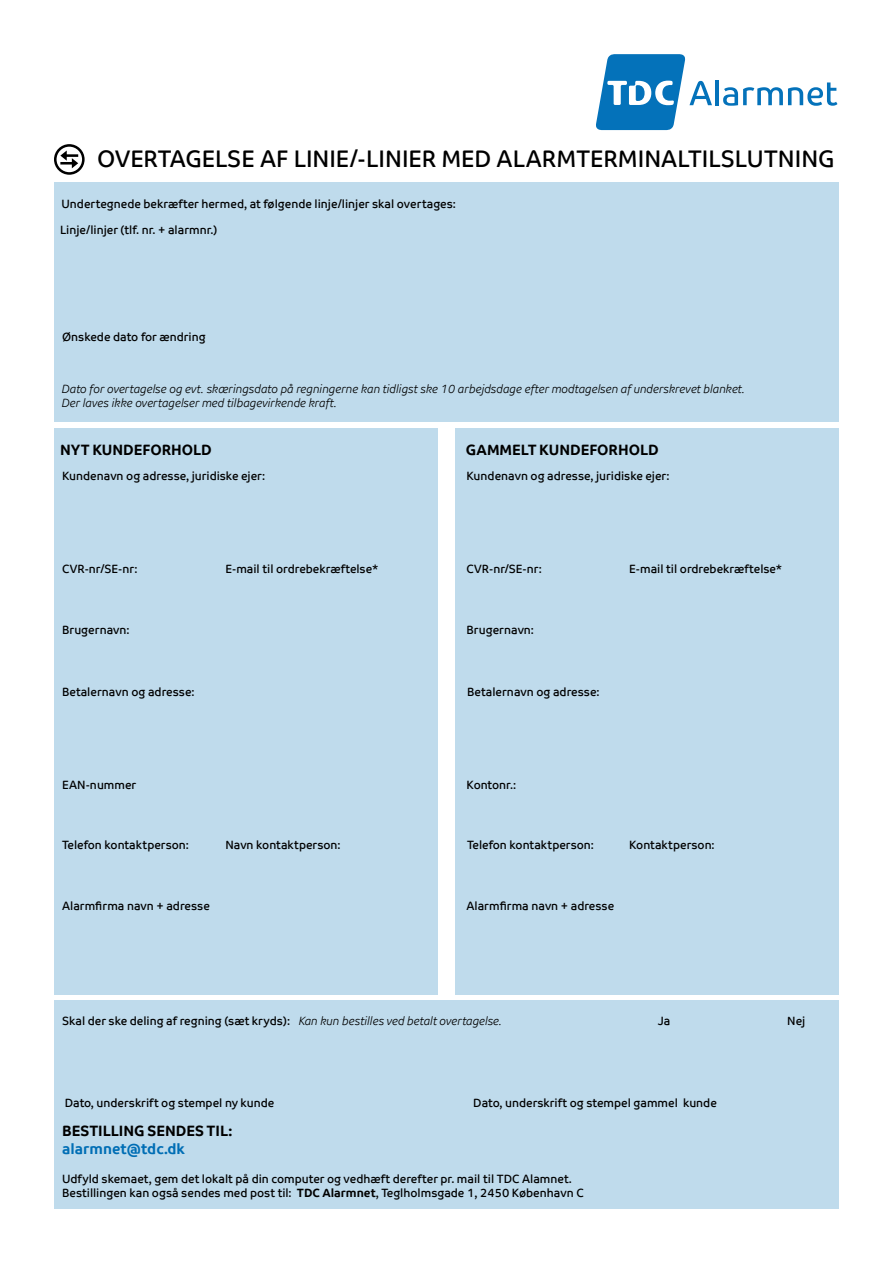
<style>
.page{position:relative;width:893px;height:1263px;background:#fff}
.page>*{position:absolute;margin:0;border:0;box-sizing:border-box;transform-origin:0 0}
.t1{font:24px "TDC";color:#000}
.t2{font:700 15px "TDC";color:#000}
.t3{font:700 15px "TDC";color:#006eb5}
.t4{font:12px/14.4px "TDC";color:#000}
.t5{font:italic 12px/14.4px "TDC Light";color:#000}
.s1{font-family:"TDC Light";font-style:italic}
.s2{font-weight:700}
</style>
<div class="page">
<div style="left:54px;top:183px;width:785px;height:239px;background:#bfdbec"></div>
<div style="left:54px;top:1001px;width:785px;height:208px;background:#bfdbec"></div>
<div style="left:54px;top:428px;width:383px;height:567px;background:#bfdbec"></div>
<div style="left:455px;top:428px;width:384px;height:567px;background:#bfdbec"></div>
<svg style="left:596px;top:54px;width:116px;height:76px"></svg>
<hr style="left:715px;top:80px;width:4px;height:25px;background:#0472ba">
<svg style="left:723px;top:82px;width:114px;height:24px"></svg>
<svg style="left:54px;top:144px;width:31px;height:31px"></svg>
<h1 class="t1" style="left:97px;top:144px;width:739px">OVERTAGELSE AF LINIE/-LINIER MED ALARMTERMINALTILSLUTNING</h1>
<p class="t4" style="left:62px;top:196px;width:396px">Undertegnede bekræfter hermed, at følgende linje/linjer skal overtages:</p>
<p class="t4" style="left:60px;top:222px;width:159px">Linje/linjer (tlf. nr. + alarmnr.)</p>
<p class="t4" style="left:62px;top:330px;width:145px">Ønskede dato for ændring</p>
<p class="t5" style="left:62px;top:381px;width:685px">Dato for overtagelse og evt. skæringsdato på regningerne kan tidligst ske 10 arbejdsdage efter modtagelsen af underskrevet blanket.<br>Der laves ikke overtagelser med tilbagevirkende kraft.</p>
<p class="t2" style="left:60px;top:441px;width:153px">NYT KUNDEFORHOLD</p>
<p class="t2" style="left:466px;top:441px;width:194px">GAMMELT KUNDEFORHOLD</p>
<p class="t4" style="left:62px;top:468px;width:205px">Kundenavn og adresse, juridiske ejer:</p>
<p class="t4" style="left:466px;top:468px;width:205px">Kundenavn og adresse, juridiske ejer:</p>
<p class="t4" style="left:62px;top:562px;width:77px">CVR-nr/SE-nr:</p>
<p class="t4" style="left:225px;top:562px;width:154px">E-mail til ordrebekræftelse*</p>
<p class="t4" style="left:629px;top:562px;width:154px">E-mail til ordrebekræftelse*</p>
<p class="t4" style="left:467px;top:562px;width:77px">CVR-nr/SE-nr:</p>
<p class="t4" style="left:62px;top:623px;width:69px">Brugernavn:</p>
<p class="t4" style="left:62px;top:684px;width:134px">Betalernavn og adresse:</p>
<p class="t4" style="left:467px;top:623px;width:69px">Brugernavn:</p>
<p class="t4" style="left:467px;top:684px;width:134px">Betalernavn og adresse:</p>
<p class="t4" style="left:62px;top:777px;width:76px">EAN-nummer</p>
<p class="t4" style="left:467px;top:777px;width:51px">Kontonr.:</p>
<p class="t4" style="left:62px;top:838px;width:128px">Telefon kontaktperson:</p>
<p class="t4" style="left:225px;top:838px;width:117px">Navn kontaktperson:</p>
<p class="t4" style="left:467px;top:838px;width:128px">Telefon kontaktperson:</p>
<p class="t4" style="left:629px;top:838px;width:87px">Kontaktperson:</p>
<p class="t4" style="left:62px;top:899px;width:149px">Alarmfirma navn + adresse</p>
<p class="t4" style="left:466px;top:899px;width:149px">Alarmfirma navn + adresse</p>
<p class="t4" style="left:62px;top:1013px;width:441px">Skal der ske deling af regning (sæt kryds): <span class="s1">Kan kun bestilles ved betalt overtagelse.</span></p>
<p class="t4" style="left:658px;top:1013px;width:14px">Ja</p>
<p class="t4" style="left:787px;top:1013px;width:20px">Nej</p>
<p class="t4" style="left:65px;top:1096px;width:211px">Dato, underskrift og stempel ny kunde</p>
<p class="t4" style="left:473px;top:1096px;width:245px">Dato, underskrift og stempel gammel kunde</p>
<p class="t2" style="left:62px;top:1121px;width:172px">BESTILLING SENDES TIL:</p>
<p class="t3" style="left:62px;top:1139px;width:124px">alarmnet@tdc.dk</p>
<p class="t4" style="left:62px;top:1171px;width:523px">Udfyld skemaet, gem det lokalt på din computer og vedhæft derefter pr. mail til TDC Alamnet.<br>Bestillingen kan også sendes med post til: <span class="s2">TDC Alarmnet</span>, Teglholmsgade 1, 2450 København C</p>
</div>
